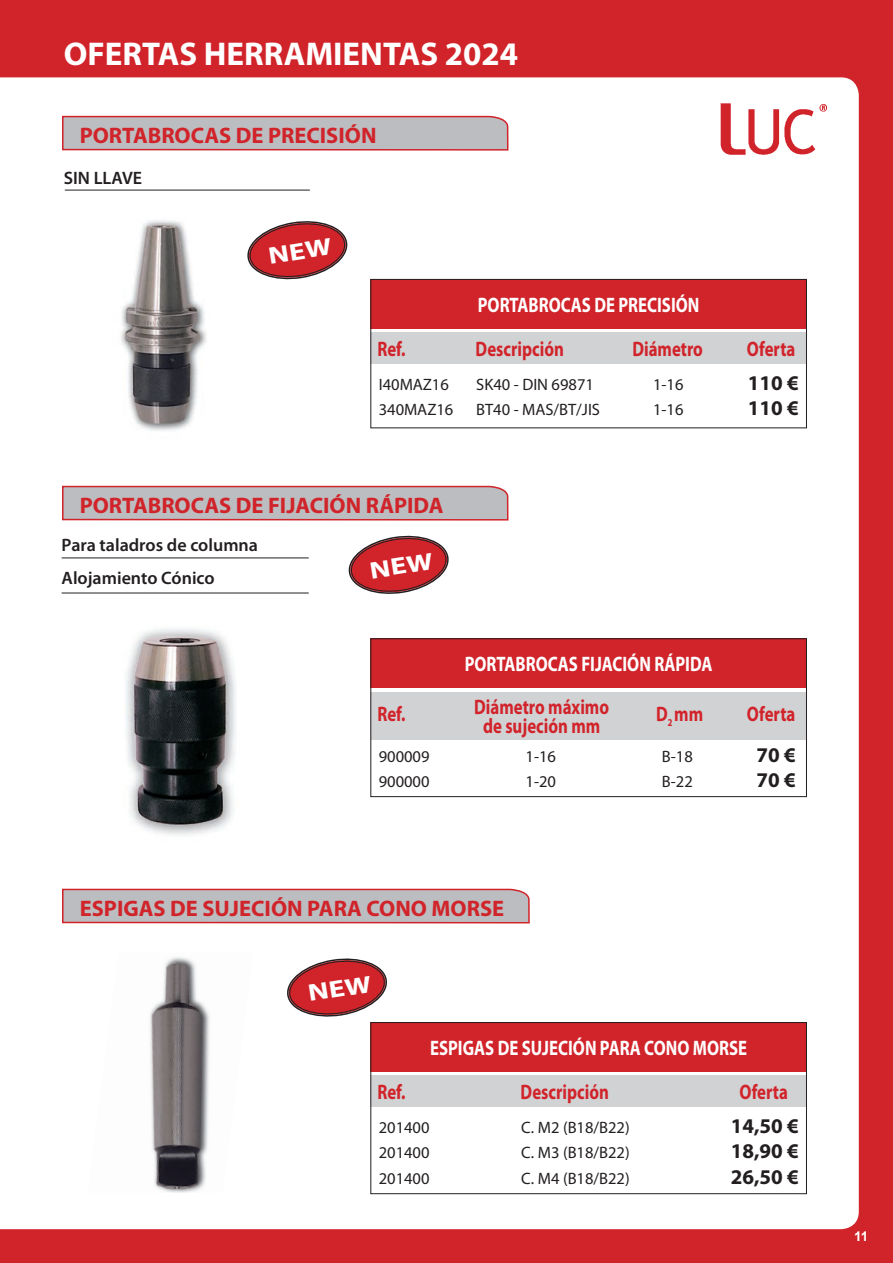
<style>
.page{position:relative;width:893px;height:1263px;background:#d1232a}
.page>*{position:absolute;margin:0;border:0;box-sizing:border-box;transform-origin:0 0}
.t1{font:700 33px "Myriad Pro";color:#fff}
.t2{font:700 22.5px "Myriad Pro";color:#d1232a}
.t3{font:700 21px "Myriad Pro";color:#d1232a;scale:.8 1}
.t4{font:700 21px "Myriad Pro";color:#fff;scale:.8 1}
.t5{font:700 21px "Myriad Pro";color:#231f20}
.t6{font:600 18px/32.4px "Myriad Pro";color:#231f20}
.t7{font:16.5px "Myriad Pro";color:#231f20}
.t8{font:700 13.5px "Arial";color:#fff}
</style>
<div class="page">
<div style="left:0;top:77px;width:859px;height:1152px;background:#fff"></div>
<svg style="left:61px;top:77px;width:448px;height:264px;background:#f1eeee"></svg>
<svg style="left:61px;top:341px;width:469px;height:583px;background:#f3f0f1"></svg>
<img style="left:716px;top:98px;width:115px;height:62px">
<img style="left:68px;top:209px;width:189px;height:236px">
<img style="left:91px;top:625px;width:189px;height:222px">
<img style="left:88px;top:952px;width:165px;height:241px">
<div style="left:371px;top:333px;width:436px;height:31px;background:#d1d2d4"></div>
<div style="left:371px;top:1076px;width:436px;height:31px;background:#d1d2d4"></div>
<div style="left:371px;top:692px;width:436px;height:47px;background:#d1d2d4"></div>
<div style="left:371px;top:279px;width:436px;height:50px;background:#d1232a"></div>
<div style="left:371px;top:1022px;width:436px;height:50px;background:#d1232a"></div>
<div style="left:371px;top:638px;width:436px;height:50px;background:#d1232a"></div>
<hr style="left:62px;top:558px;width:247px;height:1px;background:#231f20">
<hr style="left:62px;top:593px;width:247px;height:1px;background:#231f20">
<hr style="left:65px;top:190px;width:245px;height:1px;background:#231f20">
<div style="left:371px;top:638px;width:436px;height:159px;border:1px solid #231f20"></div>
<div style="left:371px;top:279px;width:436px;height:149px;border:1px solid #231f20"></div>
<div style="left:371px;top:1022px;width:436px;height:172px;border:1px solid #231f20"></div>
<svg style="left:246px;top:219px;width:103px;height:63px"></svg>
<svg style="left:347px;top:533px;width:103px;height:63px"></svg>
<svg style="left:286px;top:956px;width:102px;height:63px"></svg>
<h1 class="t1" style="left:64px;top:33px;width:456px">OFERTAS HERRAMIENTAS 2024</h1>
<h2 class="t2" style="left:80px;top:120px;width:298px">PORTABROCAS DE PRECISIÓN</h2>
<p class="t6" style="left:64px;top:161px;width:80px">SIN LLAVE</p>
<p class="t4" style="left:478px;top:291px;width:278px">PORTABROCAS DE PRECISIÓN</p>
<p class="t3" style="left:377px;top:335px;width:37px">Ref.</p>
<p class="t3" style="left:476px;top:335px;width:112px">Descripción</p>
<p class="t3" style="left:632px;top:335px;width:90px">Diámetro</p>
<p class="t3" style="left:747px;top:335px;width:62px">Oferta</p>
<p class="t7" style="left:379px;top:374px;width:72px">I40MAZ16</p>
<p class="t7" style="left:476px;top:374px;width:119px">SK40 - DIN 69871</p>
<p class="t7" style="left:653px;top:374px;width:32px">1-16</p>
<p class="t5" style="left:748px;top:369px;width:52px">110 €</p>
<p class="t7" style="left:379px;top:400px;width:76px">340MAZ16</p>
<p class="t7" style="left:476px;top:400px;width:125px">BT40 - MAS/BT/JIS</p>
<p class="t7" style="left:653px;top:400px;width:32px">1-16</p>
<p class="t5" style="left:748px;top:395px;width:52px">110 €</p>
<h2 class="t2" style="left:80px;top:490px;width:365px">PORTABROCAS DE FIJACIÓN RÁPIDA</h2>
<p class="t6" style="left:62px;top:529px;width:198px">Para taladros de columna<br>Alojamiento Cónico</p>
<p class="t4" style="left:465px;top:650px;width:311px">PORTABROCAS FIJACIÓN RÁPIDA</p>
<p class="t3" style="left:377px;top:701px;width:37px">Ref.</p>
<p class="t3" style="left:474px;top:693px;width:170px">Diámetro máximo</p>
<p class="t3" style="left:483px;top:713px;width:148px">de sujeción mm</p>
<p class="t3" style="left:656px;top:701px;width:60px">D<sub>2</sub> mm</p>
<p class="t3" style="left:747px;top:701px;width:62px">Oferta</p>
<p class="t7" style="left:379px;top:746px;width:52px">900009</p>
<p class="t7" style="left:526px;top:746px;width:32px">1-16</p>
<p class="t7" style="left:662px;top:746px;width:33px">B-18</p>
<p class="t5" style="left:756px;top:741px;width:41px">70 €</p>
<p class="t7" style="left:379px;top:772px;width:52px">900000</p>
<p class="t7" style="left:526px;top:772px;width:32px">1-20</p>
<p class="t7" style="left:662px;top:772px;width:33px">B-22</p>
<p class="t5" style="left:756px;top:767px;width:41px">70 €</p>
<h2 class="t2" style="left:80px;top:893px;width:426px">ESPIGAS DE SUJECIÓN PARA CONO MORSE</h2>
<p class="t4" style="left:430px;top:1034px;width:398px">ESPIGAS DE SUJECIÓN PARA CONO MORSE</p>
<p class="t3" style="left:377px;top:1078px;width:37px">Ref.</p>
<p class="t3" style="left:521px;top:1078px;width:112px">Descripción</p>
<p class="t3" style="left:739px;top:1078px;width:62px">Oferta</p>
<p class="t7" style="left:379px;top:1117px;width:52px">201400</p>
<p class="t7" style="left:521px;top:1117px;width:110px">C. M2 (B18/B22)</p>
<p class="t5" style="left:731px;top:1112px;width:69px">14,50 €</p>
<p class="t7" style="left:379px;top:1143px;width:52px">201400</p>
<p class="t7" style="left:521px;top:1143px;width:110px">C. M3 (B18/B22)</p>
<p class="t5" style="left:731px;top:1138px;width:69px">18,90 €</p>
<p class="t7" style="left:379px;top:1168px;width:52px">201400</p>
<p class="t7" style="left:521px;top:1168px;width:110px">C. M4 (B18/B22)</p>
<p class="t5" style="left:731px;top:1163px;width:69px">26,50 €</p>
<p class="t8" style="left:854px;top:1227px;width:16px">11</p>
</div>
